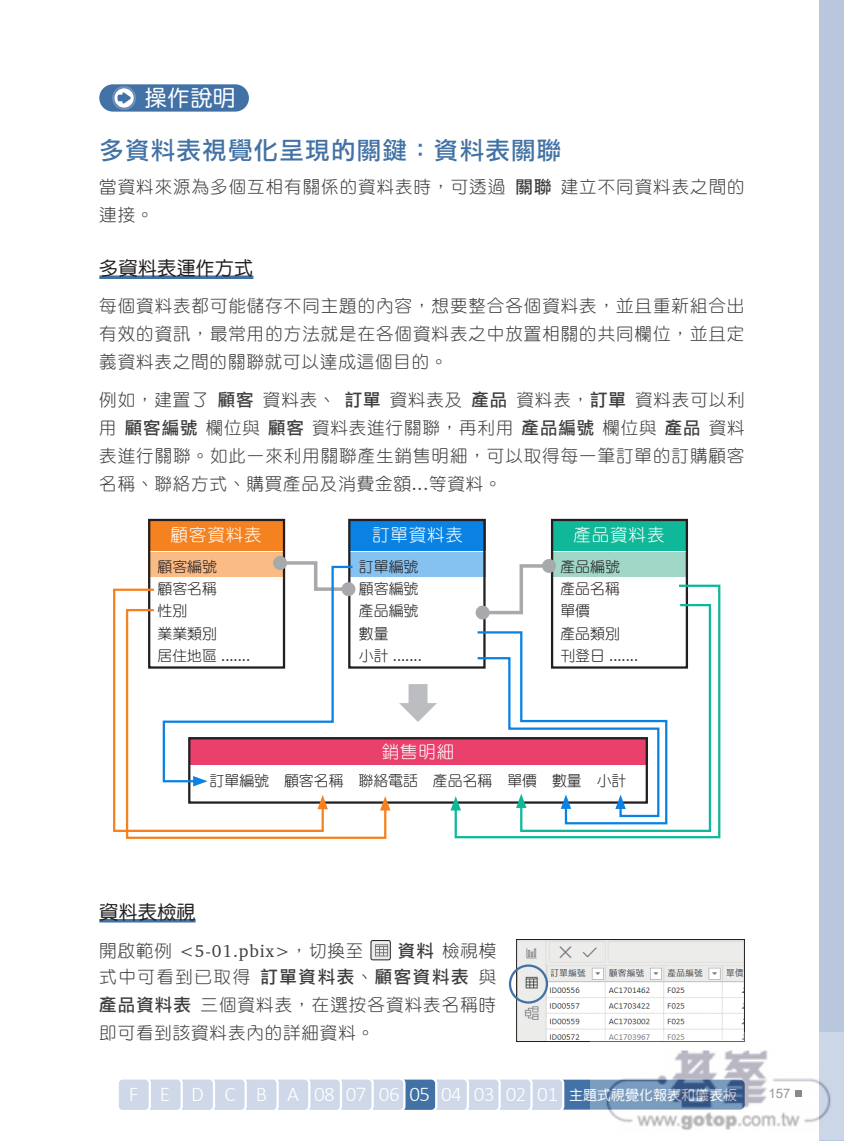
<style>
.page{position:relative;width:844px;height:1141px;background:#fff}
.page>*{position:absolute;margin:0;border:0;box-sizing:border-box;transform-origin:0 0}
.t1{font:24.5px "DF Li Hei Std W5";letter-spacing:.05em;color:#4272a5}
.t2{font:22.75px "DF Yuan Std W5";color:#fff}
.t3{font:300 21px "Calibri";letter-spacing:-.025em;color:#fff}
.t4{font:19.25px "DF Yuan Std W5";color:#231f20}
.t5{font:17.5px/28px "DF Yuan Std W3";letter-spacing:.055em;color:#3e3e3f;text-align:justify}
.t6{font:17.5px "DF Yuan Std W3";letter-spacing:.05em;color:#fff}
.t7{font:17.5px "Charter BT";letter-spacing:.05em;color:#3e3e3f}
.t8{font:14.88px/22.4px "DF Yuan Std W3";color:#231f20}
.t9{font:14.88px "Charter BT";color:#231f20}
.t10{font:13.12px "Arial";color:#6c6d70}
.s1{font-family:"DF Li Hei Std W5"}
.s2{font-family:"Charter BT"}
.s3{font-family:"DF Yuan Std W3"}
.s4{font-family:"DF Yuan Std W5";font-weight:400;font-size:14px}
</style>
<div class="page">
<div style="left:819px;top:0;width:24px;height:1141px;background:#b8c6de"></div>
<svg style="left:563px;top:1080px;width:27px;height:30px"></svg>
<div style="left:507px;top:1078px;width:56px;height:33px;background:#ced8e8;border-radius:5px"></div>
<div style="left:506px;top:1077px;width:58px;height:35px;border:2px solid #fff;border-radius:5px"></div>
<div style="left:475px;top:1078px;width:56px;height:33px;background:#ced8e8;border-radius:5px"></div>
<div style="left:474px;top:1077px;width:58px;height:35px;border:2px solid #fff;border-radius:5px"></div>
<div style="left:438px;top:1078px;width:61px;height:33px;background:#ced8e8;border-radius:5px"></div>
<div style="left:437px;top:1077px;width:63px;height:35px;border:2px solid #fff;border-radius:5px"></div>
<div style="left:404px;top:1078px;width:64px;height:33px;background:#ced8e8;border-radius:5px"></div>
<div style="left:403px;top:1077px;width:66px;height:35px;border:2px solid #fff;border-radius:5px"></div>
<div style="left:368px;top:1078px;width:68px;height:33px;background:#4272a5;border-radius:5px"></div>
<div style="left:367px;top:1077px;width:70px;height:35px;border:2px solid #fff;border-radius:5px"></div>
<div style="left:365px;top:1078px;width:39px;height:33px;background:#ced8e8;border-radius:5px"></div>
<div style="left:363px;top:1077px;width:42px;height:35px;border:2px solid #fff;border-radius:5px"></div>
<div style="left:309px;top:1078px;width:63px;height:33px;background:#ced8e8;border-radius:5px"></div>
<div style="left:308px;top:1077px;width:65px;height:35px;border:2px solid #fff;border-radius:5px"></div>
<div style="left:280px;top:1078px;width:61px;height:33px;background:#ced8e8;border-radius:5px"></div>
<div style="left:279px;top:1077px;width:63px;height:35px;border:2px solid #fff;border-radius:5px"></div>
<div style="left:245px;top:1078px;width:64px;height:33px;background:#ced8e8;border-radius:5px"></div>
<div style="left:244px;top:1077px;width:66px;height:35px;border:2px solid #fff;border-radius:5px"></div>
<div style="left:208px;top:1077px;width:71px;height:35px;border:2px solid #fff;border-radius:5px"></div>
<div style="left:206px;top:1078px;width:40px;height:33px;background:#ced8e8;border-radius:5px"></div>
<div style="left:205px;top:1077px;width:42px;height:35px;border:2px solid #fff;border-radius:5px"></div>
<div style="left:151px;top:1078px;width:63px;height:33px;background:#ced8e8;border-radius:5px"></div>
<div style="left:150px;top:1077px;width:65px;height:35px;border:2px solid #fff;border-radius:5px"></div>
<div style="left:119px;top:1078px;width:63px;height:33px;background:#ced8e8;border-radius:5px"></div>
<div style="left:117px;top:1077px;width:66px;height:35px;border:2px solid #fff;border-radius:5px"></div>
<div style="left:118px;top:1078px;width:32px;height:33px;background:#ced8e8;border-radius:5px"></div>
<div style="left:116px;top:1077px;width:35px;height:35px;border:2px solid #fff;border-radius:5px"></div>
<div style="left:99px;top:84px;width:150px;height:28px;background:#4272a5;border-radius:14px"></div>
<svg style="left:112px;top:86px;width:24px;height:24px"></svg>
<svg style="left:99px;top:275px;width:154px;height:4px"></svg>
<div style="left:189px;top:738px;width:458px;height:27px;background:#e9406c"></div>
<div style="left:148px;top:552px;width:135px;height:25px;background:#fbbb85"></div>
<div style="left:148px;top:519px;width:135px;height:32px;background:#f58220"></div>
<div style="left:350px;top:552px;width:135px;height:25px;background:#85c1f1"></div>
<div style="left:350px;top:519px;width:135px;height:32px;background:#0a82e3"></div>
<div style="left:551px;top:552px;width:135px;height:25px;background:#a1d7c7"></div>
<div style="left:551px;top:519px;width:135px;height:32px;background:#0eb898"></div>
<div style="left:148px;top:519px;width:137px;height:150px;border:2px solid #231f20"></div>
<div style="left:550px;top:519px;width:137px;height:150px;border:2px solid #231f20"></div>
<svg style="left:113px;top:587px;width:41px;height:245px"></svg>
<svg style="left:125px;top:608px;width:262px;height:231px"></svg>
<svg style="left:380px;top:796px;width:10px;height:14px"></svg>
<svg style="left:453px;top:583px;width:268px;height:256px"></svg>
<svg style="left:450px;top:796px;width:11px;height:14px"></svg>
<svg style="left:519px;top:603px;width:193px;height:230px"></svg>
<div style="left:348px;top:519px;width:137px;height:150px;border:2px solid #231f20"></div>
<svg style="left:286px;top:559px;width:65px;height:6px"></svg>
<div style="left:273px;top:556px;width:14px;height:14px;background:#a8a9ad;border-radius:50%"></div>
<div style="left:341px;top:582px;width:14px;height:14px;background:#a8a9ad;border-radius:50%"></div>
<svg style="left:161px;top:565px;width:193px;height:218px"></svg>
<svg style="left:193px;top:776px;width:14px;height:10px"></svg>
<svg style="left:479px;top:562px;width:73px;height:54px"></svg>
<div style="left:475px;top:606px;width:14px;height:14px;background:#a8a9ad;border-radius:50%"></div>
<div style="left:542px;top:559px;width:14px;height:14px;background:#a8a9ad;border-radius:50%"></div>
<svg style="left:475px;top:630px;width:193px;height:195px"></svg>
<hr style="left:99px;top:919px;width:96px;height:3px;background:#4272a5">
<img style="left:372px;top:942px;width:18px;height:18px">
<div style="left:370px;top:940px;width:20px;height:20px;border:1px solid #231f20;border-radius:2px"></div>
<svg style="left:516px;top:939px;width:228px;height:103px"></svg>
<div style="left:508px;top:964px;width:40px;height:40px;border:2px solid #4272a5;border-radius:50%"></div>
<img style="left:590px;top:1033px;width:253px;height:106px">
<h2 class="t2" style="left:144px;top:86px;width:93px">操作說明</h2>
<h1 class="t1" style="left:99px;top:137px;width:463px">多資料表視覺化呈現的關鍵：資料表關聯</h1>
<p class="t5" style="left:99px;top:172px;width:646px">當資料來源為多個互相有關係的資料表時，可透過<span class="s1">關聯</span>建立不同資料表之間的連接。</p>
<p class="t4" style="left:99px;top:258px;width:155px">多資料表運作方式</p>
<p class="t5" style="left:99px;top:291px;width:646px">每個資料表都可能儲存不同主題的內容，想要整合各個資料表，並且重新組合出有效的資訊，最常用的方法就是在各個資料表之中放置相關的共同欄位，並且定義資料表之間的關聯就可以達成這個目的。</p>
<p class="t5" style="left:99px;top:385px;width:646px">例如，建置了<span class="s1">顧客</span>資料表、<span class="s1">訂單</span>資料表及<span class="s1">產品</span>資料表，<span class="s1">訂單</span>資料表可以利用<span class="s1">顧客編號</span>欄位與<span class="s1">顧客</span>資料表進行關聯，再利用<span class="s1">產品編號</span>欄位與<span class="s1">產品</span>資料表進行關聯。如此一來利用關聯產生銷售明細，可以取得每一筆訂單的訂購顧客名稱、聯絡方式、購買產品及消費金額<span class="s2">...</span>等資料。</p>
<p class="t6" style="left:170px;top:526px;width:92px">顧客資料表</p>
<p class="t8" style="left:157px;top:555px;width:61px">顧客編號顧客名稱性別<br>業業類別</p>
<p class="t9" style="left:157px;top:647px;width:94px"><span class="s3">居住地區</span> .......</p>
<p class="t6" style="left:372px;top:526px;width:92px">訂單資料表</p>
<p class="t8" style="left:359px;top:555px;width:61px;text-align:justify">訂單編號顧客編號產品編號數量</p>
<p class="t9" style="left:359px;top:647px;width:64px"><span class="s3">小計</span> .......</p>
<p class="t6" style="left:573px;top:526px;width:92px">產品資料表</p>
<p class="t8" style="left:560px;top:555px;width:61px">產品編號產品名稱單價<br>產品類別</p>
<p class="t9" style="left:560px;top:647px;width:79px"><span class="s3">刊登日</span> .......</p>
<p class="t6" style="left:381px;top:742px;width:74px">銷售明細</p>
<p class="t8" style="left:209px;top:770px;width:418px">訂單編號　顧客名稱　聯絡電話　產品名稱　單價　數量　小計</p>
<p class="t4" style="left:99px;top:901px;width:98px">資料表檢視</p>
<p class="t7" style="left:99px;top:940px;width:265px"><span class="s3">開啟範例</span> &lt;5-01.pbix&gt;<span class="s3">，切換至</span></p>
<p class="t5" style="left:99px;top:936px;width:398px;text-indent:298px"><span class="s1">資料</span>檢視模式中可看到已取得<span class="s1">訂單資料表</span>、<span class="s1">顧客資料表</span>與<span class="s1">產品資料表</span>三個資料表，在選按各資料表名稱時即可看到該資料表內的詳細資料。</p>
<p class="t3" style="left:129px;top:1081px;width:610px">F E D C B A 08 07 06 05 04 03 02 01 <span class="s4">主題式視覺化報表和儀表板</span></p>
<p class="t10" style="left:768px;top:1085px;width:23px">157</p>
</div>
